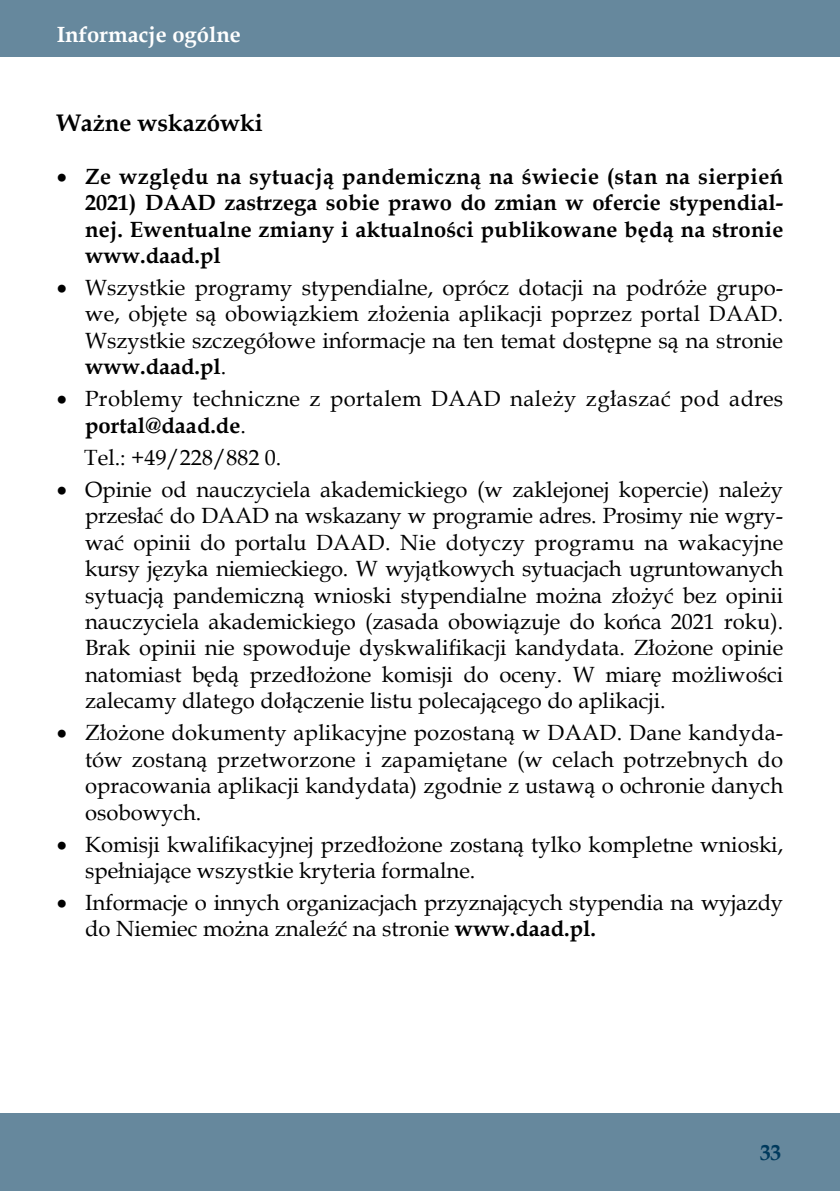
<style>
.page{position:relative;width:840px;height:1191px;background:#fff}
.page>*{position:absolute;margin:0;border:0;box-sizing:border-box;transform-origin:0 0}
.Heading_5{font:700 24px "Book Antiqua";color:#000}
.t1{font:22px/26.4px "Book Antiqua";color:#000;text-align:justify}
.t2{font:700 22px/26.4px "Book Antiqua";letter-spacing:.01em;color:#000;text-align:justify}
.t3{font:22px/26.4px "Book Antiqua";letter-spacing:.02em;color:#000}
.Heading_1{font:700 22px "Book Antiqua";color:#fff}
.Heading_1-2{font:700 22px "Book Antiqua";color:#003a5d}
.s1{font-weight:700}
</style>
<div class="page">
<div style="left:0;top:0;width:839px;height:57px;background:#66889d"></div>
<div style="left:0;top:1113px;width:839px;height:78px;background:#66889d"></div>
<p class="Heading_1" style="left:57px;top:20px;width:185px">Informacje ogólne</p>
<p class="Heading_5" style="left:57px;top:106px;width:207px">Ważne wskazówki</p>
<p class="t2" style="left:85px;top:163px;width:699px;text-indent:-28px">• Ze względu na sytuacją pandemiczną na świecie (stan na sierpień 2021) DAAD zastrzega sobie prawo do zmian w ofercie stypendial&shy;nej. Ewentualne zmiany i aktualności publikowane będą na stronie www.daad.pl</p>
<p class="t1" style="left:85px;top:274px;width:699px;text-indent:-28px">• Wszystkie programy stypendialne, oprócz dotacji na podróże grupo&shy;we, objęte są obowiązkiem złożenia aplikacji poprzez portal DAAD.<br>Wszystkie szczegółowe informacje na ten temat dostępne są na stronie <span class="s1">www.daad.pl</span>.</p>
<p class="t3" style="left:85px;top:385px;width:699px;text-indent:-28px">• Problemy techniczne z portalem DAAD należy zgłaszać pod adres <span class="s1">portal@daad.de</span>.</p>
<p class="t1" style="left:84px;top:443px;width:198px">Tel.: +49/228/882 0.</p>
<p class="t1" style="left:85px;top:476px;width:699px;text-indent:-28px">• Opinie od nauczyciela akademickiego (w zaklejonej kopercie) należy przesłać do DAAD na wskazany w programie adres. Prosimy nie wgry&shy;wać opinii do portalu DAAD. Nie dotyczy programu na wakacyjne kursy języka niemieckiego. W wyjątkowych sytuacjach ugruntowanych sytuacją pandemiczną wnioski stypendialne można złożyć bez opinii nauczyciela akademickiego (zasada obowiązuje do końca 2021 roku).<br>Brak opinii nie spowoduje dyskwalifikacji kandydata. Złożone opinie natomiast będą przedłożone komisji do oceny. W miarę możliwości zalecamy dlatego dołączenie listu polecającego do aplikacji.</p>
<p class="t1" style="left:85px;top:719px;width:699px;text-indent:-28px">• Złożone dokumenty aplikacyjne pozostaną w DAAD. Dane kandyda&shy;tów zostaną przetworzone i zapamiętane (w celach potrzebnych do opracowania aplikacji kandydata) zgodnie z ustawą o ochronie danych osobowych.</p>
<p class="t1" style="left:85px;top:830px;width:699px;text-indent:-28px">• Komisji kwalifikacyjnej przedłożone zostaną tylko kompletne wnioski, spełniające wszystkie kryteria formalne.</p>
<p class="t1" style="left:85px;top:889px;width:699px;text-indent:-28px">• Informacje o innych organizacjach przyznających stypendia na wyjazdy do Niemiec można znaleźć na stronie <span class="s1">www.daad.pl.</span></p>
<p class="Heading_1-2" style="left:759px;top:1137px;width:23px">33</p>
</div>
